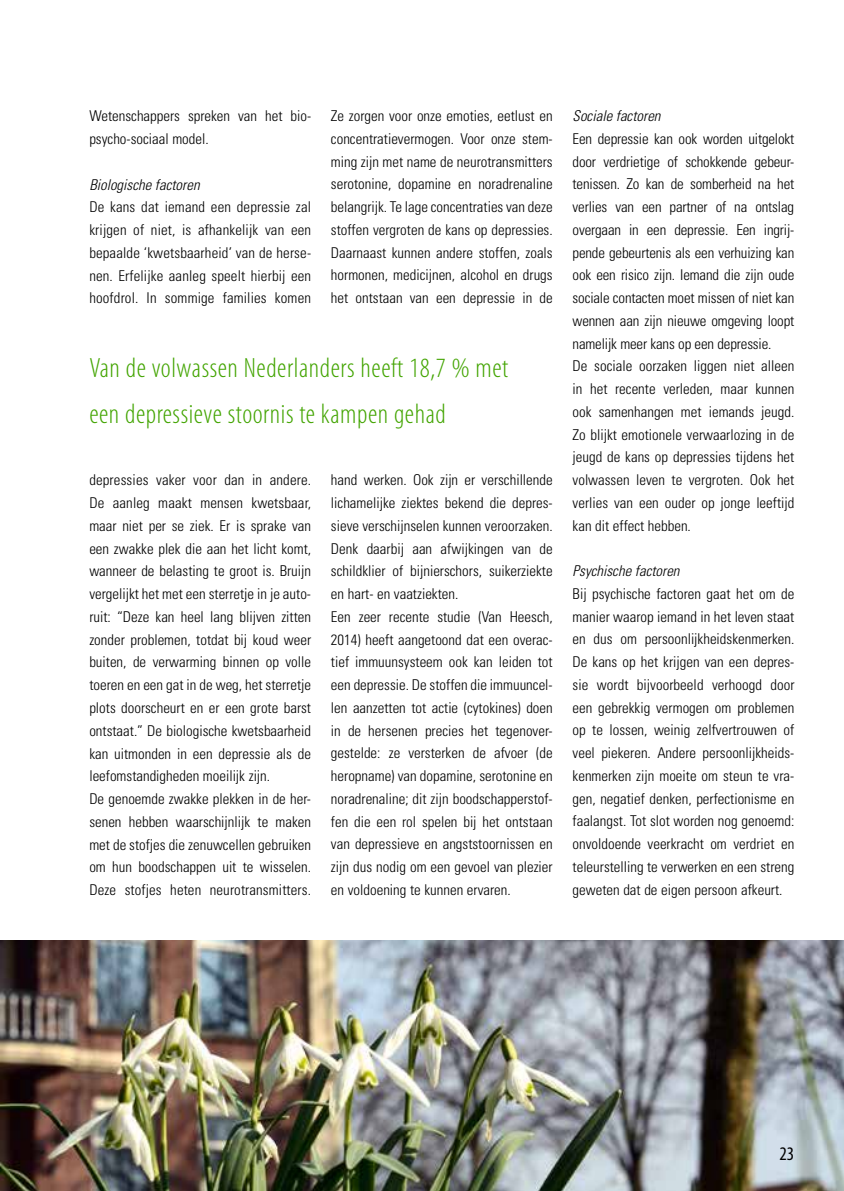
<style>
.page{position:relative;width:844px;height:1191px;background:#fff}
.page>*{position:absolute;margin:0;border:0;box-sizing:border-box;transform-origin:0 0}
.t1{font:300 condensed 28px/45.5px "Myriad Pro";letter-spacing:.02em;color:#42a400}
.t2{font:condensed 19.25px "Myriad Pro";color:#000}
.t3{font:300 condensed 14.88px/22.8px "Univers";color:#000}
.t4{font:italic 300 condensed 14.88px "Univers";color:#000}
</style>
<div class="page">
<img style="left:0;top:940px;width:843px;height:251px">
<p class="t3" style="left:89px;top:105px;width:223px">Wetenschappers spreken van het bio&shy;psycho-sociaal model.</p>
<p class="t4" style="left:89px;top:175px;width:112px">Biologische factoren</p>
<p class="t3" style="left:89px;top:196px;width:223px;text-align:justify">De kans dat iemand een depressie zal krijgen of niet, is afhankelijk van een bepaalde ‘kwetsbaarheid’ van de herse&shy;nen. Erfelijke aanleg speelt hierbij een hoofdrol. In sommige families komen</p>
<p class="t3" style="left:331px;top:105px;width:223px;text-align:justify">Ze zorgen voor onze emoties, eetlust en concentratievermogen. Voor onze stem&shy;ming zijn met name de neurotransmitters serotonine, dopamine en noradrenaline belangrijk. Te lage concentraties van deze stoffen vergroten de kans op depressies.<br>Daarnaast kunnen andere stoffen, zoals hormonen, medicijnen, alcohol en drugs het ontstaan van een depressie in de</p>
<h1 class="t1" style="left:89px;top:346px;width:420px">Van de volwassen Nederlanders heeft 18,7 % met een depressieve stoornis te kampen gehad</h1>
<p class="t3" style="left:89px;top:469px;width:223px">depressies vaker voor dan in andere.<br>De aanleg maakt mensen kwetsbaar, maar niet per se ziek. Er is sprake van een zwakke plek die aan het licht komt, wanneer de belasting te groot is. Bruijn vergelijkt het met een sterretje in je auto&shy;ruit: “Deze kan heel lang blijven zitten zonder problemen, totdat bij koud weer buiten, de verwarming binnen op volle toeren en een gat in de weg, het sterretje plots doorscheurt en er een grote barst ontstaat.” De biologische kwetsbaarheid kan uitmonden in een depressie als de leefomstandigheden moeilijk zijn.<br>De genoemde zwakke plekken in de her&shy;senen hebben waarschijnlijk te maken met de stofjes die zenuwcellen gebruiken om hun boodschappen uit te wisselen.<br>Deze stofjes heten neurotransmitters.</p>
<p class="t3" style="left:331px;top:469px;width:223px">hand werken. Ook zijn er verschillende lichamelijke ziektes bekend die depres&shy;sieve verschijnselen kunnen veroorzaken.<br>Denk daarbij aan afwijkingen van de schildklier of bijnierschors, suikerziekte en hart- en vaatziekten.<br>Een zeer recente studie (Van Heesch, 2014) heeft aangetoond dat een overac&shy;tief immuunsysteem ook kan leiden tot een depressie. De stoffen die immuuncel&shy;len aanzetten tot actie (cytokines) doen in de hersenen precies het tegenover&shy;gestelde: ze versterken de afvoer (de heropname) van dopamine, serotonine en noradrenaline; dit zijn boodschapperstof&shy;fen die een rol spelen bij het ontstaan van depressieve en angststoornissen en zijn dus nodig om een gevoel van plezier en voldoening te kunnen ervaren.</p>
<p class="t4" style="left:572px;top:107px;width:89px">Sociale factoren</p>
<p class="t3" style="left:572px;top:127px;width:223px">Een depressie kan ook worden uitgelokt door verdrietige of schokkende gebeur&shy;tenissen. Zo kan de somberheid na het verlies van een partner of na ontslag overgaan in een depressie. Een ingrij&shy;pende gebeurtenis als een verhuizing kan ook een risico zijn. Iemand die zijn oude sociale contacten moet missen of niet kan wennen aan zijn nieuwe omgeving loopt namelijk meer kans op een depressie.<br>De sociale oorzaken liggen niet alleen in het recente verleden, maar kunnen ook samenhangen met iemands jeugd.<br>Zo blijkt emotionele verwaarlozing in de jeugd de kans op depressies tijdens het volwassen leven te vergroten. Ook het verlies van een ouder op jonge leeftijd kan dit effect hebben.</p>
<p class="t4" style="left:572px;top:562px;width:108px">Psychische factoren</p>
<p class="t3" style="left:572px;top:582px;width:223px;text-align:justify">Bij psychische factoren gaat het om de manier waarop iemand in het leven staat en dus om persoonlijkheidskenmerken.<br>De kans op het krijgen van een depres&shy;sie wordt bijvoorbeeld verhoogd door een gebrekkig vermogen om problemen op te lossen, weinig zelfvertrouwen of veel piekeren. Andere persoonlijkheids&shy;kenmerken zijn moeite om steun te vra&shy;gen, negatief denken, perfectionisme en faalangst. Tot slot worden nog genoemd: onvoldoende veerkracht om verdriet en teleurstelling te verwerken en een streng geweten dat de eigen persoon afkeurt.</p>
<p class="t2" style="left:779px;top:1142px;width:16px">23</p>
</div>
